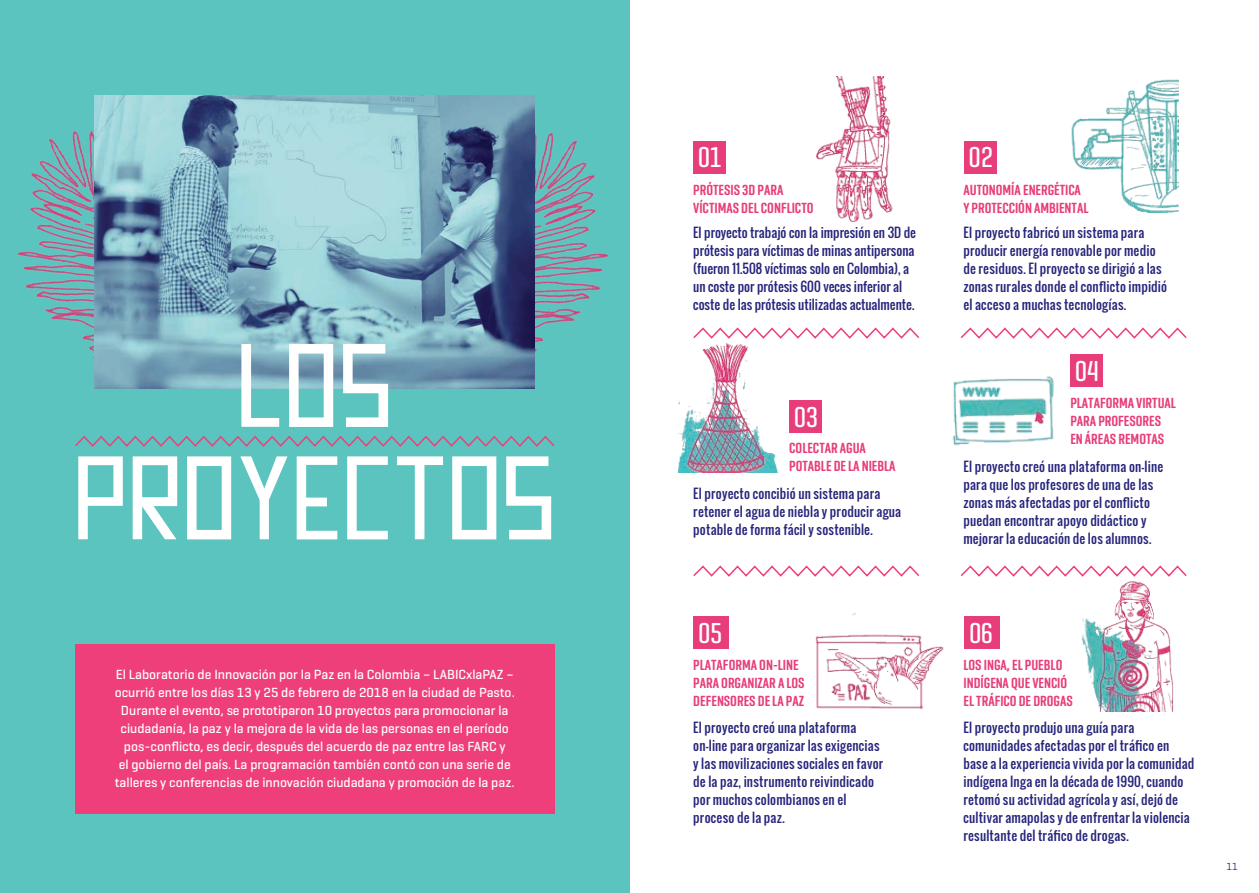
<style>
.page{position:relative;width:1259px;height:893px;background:#fff}
.page>*{position:absolute;margin:0;border:0;box-sizing:border-box;transform-origin:0 0}
.t1{font:135px/112.5px "Pastelaria";letter-spacing:-.015em;color:#fff;text-align:center}
.t2{font:600 29.4px "Geogrotesque Comp";color:#fff}
.t3{font:700 15px/18px "Geogrotesque Comp";color:#e73d7a}
.t4{font:500 13.5px/18px "Geogrotesque";color:#fff;text-align:center}
.t5{font:12.75px/18px "Oswald";letter-spacing:.015em;color:#26247b}
.t6{font:10.5px "Geogrotesque";color:#26247b}
</style>
<div class="page">
<div style="left:0;top:0;width:629px;height:893px;background:#5bc4bf"></div>
<img style="left:17px;top:95px;width:259px;height:294px">
<img style="left:353px;top:79px;width:277px;height:309px">
<img style="left:95px;top:96px;width:440px;height:293px">
<div style="left:75px;top:644px;width:479px;height:170px;background:#ee3f7b"></div>
<img style="left:816px;top:77px;width:58px;height:146px">
<img style="left:678px;top:343px;width:144px;height:130px">
<img style="left:815px;top:613px;width:129px;height:97px">
<img style="left:843px;top:76px;width:335px;height:137px">
<img style="left:952px;top:376px;width:102px;height:70px">
<img style="left:1081px;top:581px;width:93px;height:131px">
<svg style="left:693px;top:327px;width:227px;height:12px"></svg>
<svg style="left:693px;top:565px;width:227px;height:12px"></svg>
<svg style="left:960px;top:327px;width:227px;height:12px"></svg>
<svg style="left:960px;top:565px;width:227px;height:12px"></svg>
<div style="left:693px;top:141px;width:33px;height:32px;background:#e73d7a"></div>
<div style="left:693px;top:616px;width:35px;height:32px;background:#e73d7a"></div>
<div style="left:964px;top:616px;width:35px;height:32px;background:#e73d7a"></div>
<div style="left:789px;top:400px;width:32px;height:32px;background:#e73d7a"></div>
<div style="left:1070px;top:355px;width:32px;height:32px;background:#e73d7a"></div>
<div style="left:964px;top:141px;width:32px;height:32px;background:#e73d7a"></div>
<svg style="left:75px;top:435px;width:480px;height:12px"></svg>
<h1 class="t1" style="left:72px;top:325px;width:486px">LOS<br>PROYECTOS</h1>
<p class="t4" style="left:115px;top:665px;width:402px">El Laboratorio de Innovación por la Paz en la Colombia – LABICxlaPAZ – ocurrió entre los días 13 y 25 de febrero de 2018 en la ciudad de Pasto.<br>Durante el evento, se prototiparon 10 proyectos para promocionar la ciudadanía, la paz y la mejora de la vida de las personas en el período pos-conflicto, es decir, después del acuerdo de paz entre las FARC y<br>el gobierno del país. La programación también contó con una serie de talleres y conferencias de innovación ciudadana y promoción de la paz.</p>
<h2 class="t2" style="left:697px;top:139px;width:25px">01</h2>
<p class="t3" style="left:693px;top:181px;width:122px">PRÓTESIS 3D PARA<br>VÍCTIMAS DEL CONFLICTO</p>
<p class="t5" style="left:693px;top:224px;width:224px">El proyecto trabajó con la impresión en 3D de prótesis para víctimas de minas antipersona (fueron 11.508 víctimas solo en Colombia), a un coste por prótesis 600 veces inferior al coste de las prótesis utilizadas actualmente.</p>
<h2 class="t2" style="left:793px;top:398px;width:26px">03</h2>
<p class="t3" style="left:789px;top:439px;width:108px">COLECTAR AGUA<br>POTABLE DE LA NIEBLA</p>
<p class="t5" style="left:693px;top:485px;width:209px">El proyecto concibió un sistema para retener el agua de niebla y producir agua potable de forma fácil y sostenible.</p>
<h2 class="t2" style="left:968px;top:139px;width:26px">02</h2>
<p class="t3" style="left:963px;top:181px;width:126px">AUTONOMÍA ENERGÉTICA<br>Y PROTECCIÓN AMBIENTAL</p>
<p class="t5" style="left:963px;top:224px;width:205px">El proyecto fabricó un sistema para producir energía renovable por medio de residuos. El proyecto se dirigió a las zonas rurales donde el conflicto impidió el acceso a muchas tecnologías.</p>
<h2 class="t2" style="left:1074px;top:353px;width:26px">04</h2>
<p class="t3" style="left:1070px;top:394px;width:107px">PLATAFORMA VIRTUAL<br>PARA PROFESORES<br>EN ÁREAS REMOTAS</p>
<p class="t5" style="left:963px;top:458px;width:201px">El proyecto creó una plataforma on-line para que los profesores de una de las zonas más afectadas por el conflicto puedan encontrar apoyo didáctico y mejorar la educación de los alumnos.</p>
<h2 class="t2" style="left:698px;top:614px;width:26px">05</h2>
<h2 class="t2" style="left:969px;top:614px;width:25px">06</h2>
<p class="t3" style="left:693px;top:655px;width:113px">PLATAFORMA ON-LINE<br>PARA ORGANIZAR A LOS<br>DEFENSORES DE LA PAZ</p>
<p class="t3" style="left:963px;top:655px;width:111px">LOS INGA, EL PUEBLO<br>INDÍGENA QUE VENCIÓ<br>EL TRÁFICO DE DROGAS</p>
<p class="t5" style="left:693px;top:719px;width:191px">El proyecto creó una plataforma on-line para organizar las exigencias y las movilizaciones sociales en favor de la paz, instrumento reivindicado por muchos colombianos en el proceso de la paz.</p>
<p class="t5" style="left:963px;top:719px;width:232px">El proyecto produjo una guía para comunidades afectadas por el tráfico en base a la experiencia vivida por la comunidad indígena Inga en la década de 1990, cuando retomó su actividad agrícola y así, dejó de cultivar amapolas y de enfrentar la violencia resultante del tráfico de drogas.</p>
<p class="t6" style="left:1226px;top:860px;width:13px">11</p>
</div>
